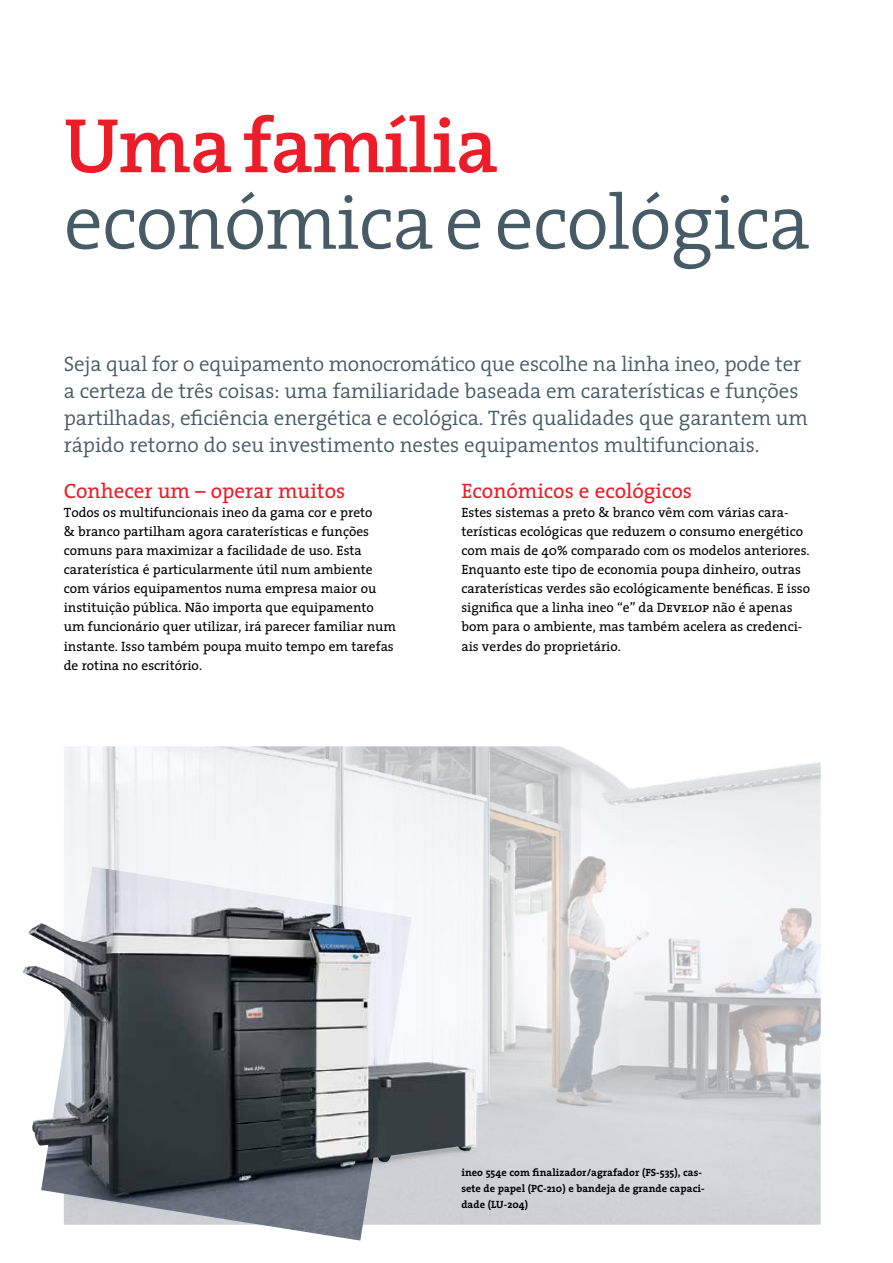
<style>
.page{position:relative;width:893px;height:1263px;background:#fff}
.page>*{position:absolute;margin:0;border:0;box-sizing:border-box;transform-origin:0 0}
.t1{font:300 78px "The Serif";letter-spacing:-.015em;color:#465b65}
.t2{font:600 78px "The Serif";letter-spacing:-.015em;color:#ed1c29}
.t3{font:300 21px/27px "The Serif";letter-spacing:-.005em;color:#465b65}
.t4{font:21px "The Serif";color:#ed1c29}
.t5{font:13.5px/19.2px "The Serif";color:#000}
.t6{font:700 10.5px/15.9px "The Serif";letter-spacing:.005em;color:#000}
.s1{font-family:"The Serif Caps"}
</style>
<div class="page">
<img style="left:63px;top:1194px;width:300px;height:46px">
<img style="left:64px;top:746px;width:757px;height:479px">
<img style="left:22px;top:907px;width:455px;height:287px">
<h1 class="t2" style="left:64px;top:96px;width:436px">Uma família</h1>
<h1 class="t1" style="left:64px;top:172px;width:748px">económica e ecológica</h1>
<p class="t3" style="left:64px;top:351px;width:746px">Seja qual for o equipamento monocromático que escolhe na linha ineo, pode ter a certeza de três coisas: uma familiaridade baseada em caraterísticas e funções partilhadas, eficiência energética e ecológica. Três qualidades que garantem um rápido retorno do seu investimento nestes equipamentos multifuncionais.</p>
<h2 class="t4" style="left:64px;top:477px;width:283px">Conhecer um – operar muitos</h2>
<p class="t5" style="left:64px;top:503px;width:334px">Todos os multifuncionais ineo da gama cor e preto<br>&amp; branco partilham agora caraterísticas e funções comuns para maximizar a facilidade de uso. Esta caraterística é particularmente útil num ambiente com vários equipamentos numa empresa maior ou instituição pública. Não importa que equipamento um funcionário quer utilizar, irá parecer familiar num instante. Isso também poupa muito tempo em tarefas de rotina no escritório.</p>
<h2 class="t4" style="left:461px;top:477px;width:232px">Económicos e ecológicos</h2>
<p class="t5" style="left:461px;top:503px;width:350px">Estes sistemas a preto &amp; branco vêm com várias cara&shy;terísticas ecológicas que reduzem o consumo energético com mais de 40% comparado com os modelos anteriores.<br>Enquanto este tipo de economia poupa dinheiro, outras caraterísticas verdes são ecológicamente benéficas. E isso significa que a linha ineo “e” da <span class="s1">Develop</span> não é apenas bom para o ambiente, mas também acelera as credenci&shy;ais verdes do proprietário.</p>
<p class="t6" style="left:461px;top:1165px;width:245px">ineo 554e com finalizador/agrafador (FS-535), cas&shy;sete de papel (PC-210) e bandeja de grande capaci&shy;dade (LU-204)</p>
</div>
